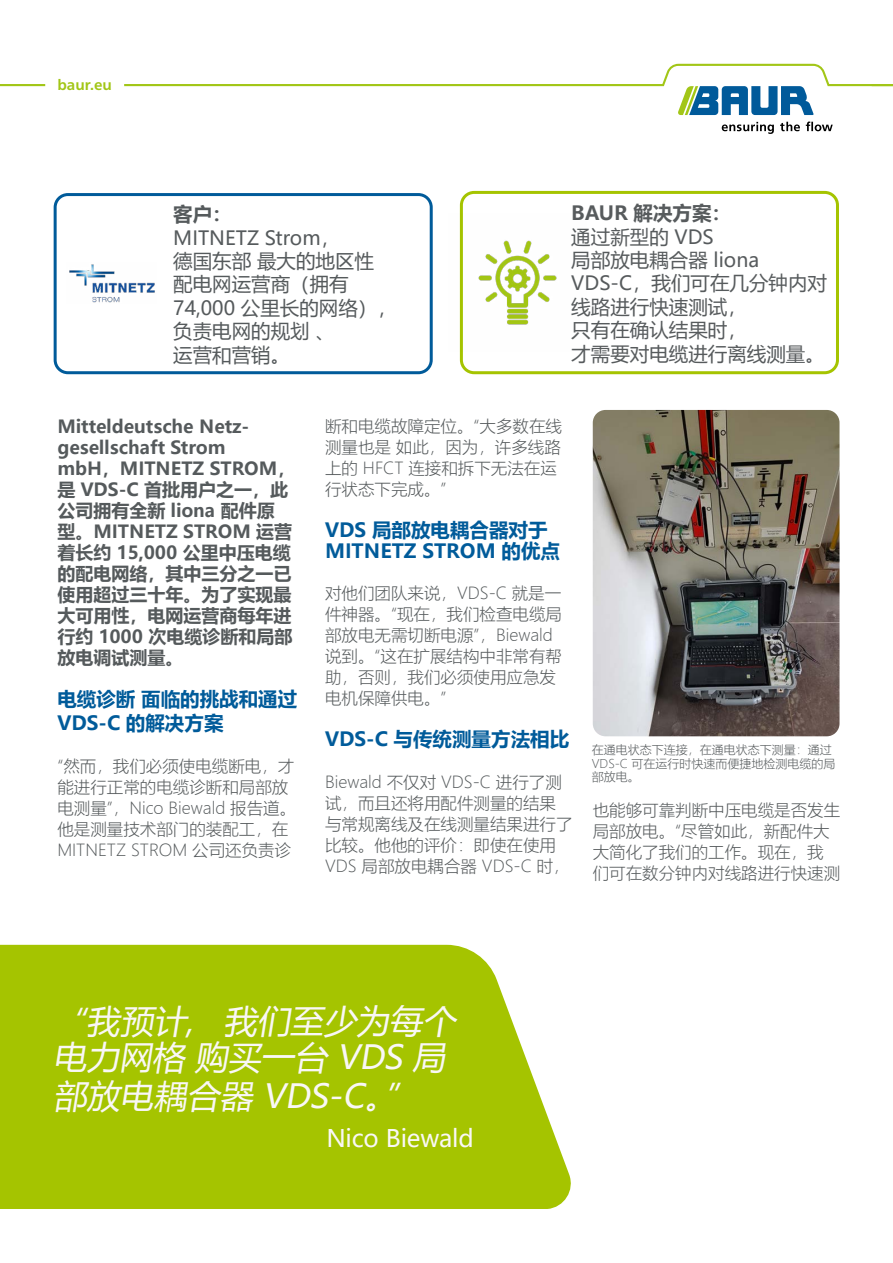
<style>
.page{position:relative;width:893px;height:1263px;background:#fff}
.page>*{position:absolute;margin:0;border:0;box-sizing:border-box;transform-origin:0 0}
.t1{font:italic 33px/36px "Microsoft Ya Hei";color:#f9f7f6}
.t2{font:24px "Microsoft Ya Hei";letter-spacing:-.01em;color:#f9f7f6}
.t3{font:19.5px/23.4px "Microsoft Ya Hei";color:#575b5d}
.t4{font:700 19.5px/23.4px "Microsoft Ya Hei";color:#005b9a}
.t5{font:19.5px/23.4px "Microsoft Ya Hei";color:#555a5c}
.t6{font:700 19.5px "Microsoft Ya Hei";color:#575b5d}
.t7{font:700 19.5px "Microsoft Ya Hei";color:#555a5c}
.t8{font:700 18px/21px "Microsoft Ya Hei";color:#555a5c}
.t9{font:300 16.5px/21px "Microsoft Ya Hei";color:#555a5c}
.t10{font:700 15px "Frutiger Neue LTW1 G";letter-spacing:.005em;color:#a2c617}
.t11{font:300 12px/13.5px "Microsoft Ya Hei";color:#555a5c}
</style>
<div class="page">
<img style="left:593px;top:410px;width:246px;height:326px">
<svg style="left:722px;top:122px;width:52px;height:12px"></svg>
<svg style="left:780px;top:122px;width:20px;height:9px"></svg>
<svg style="left:806px;top:122px;width:27px;height:9px"></svg>
<img style="left:69px;top:264px;width:86px;height:39px">
<div style="left:54px;top:193px;width:379px;height:181px;border:3px solid #005b9a;border-radius:13px"></div>
<div style="left:460px;top:191px;width:379px;height:183px;border:3px solid #a5c400;border-radius:13px"></div>
<img style="left:459px;top:214px;width:98px;height:137px">
<svg style="left:0;top:64px;width:893px;height:51px"></svg>
<svg style="left:0;top:945px;width:571px;height:264px;background:#abc811"></svg>
<p class="t10" style="left:57px;top:74px;width:56px">baur.eu</p>
<p class="t7" style="left:173px;top:201px;width:60px">客户：</p>
<p class="t5" style="left:173px;top:225px;width:225px">MITNETZ Strom，<br>德国东部 最大的地区性配电网运营商（拥有<br>74,000 公里长的网络），负责电网的规划 、<br>运营和营销。</p>
<p class="t6" style="left:571px;top:199px;width:161px">BAUR 解决方案：</p>
<p class="t3" style="left:571px;top:224px;width:257px">通过新型的 VDS<br>局部放电耦合器 liona<br>VDS-C，我们可在几分钟内对线路进行快速测试，<br>只有在确认结果时，<br>才需要对电缆进行离线测量。</p>
<p class="t8" style="left:57px;top:416px;width:239px">Mitteldeutsche Netz&shy;gesellschaft Strom<br>mbH，MITNETZ STROM，是 VDS-C 首批用户之一，此公司拥有全新 liona 配件原型。MITNETZ STROM 运营着长约 15,000 公里中压电缆的配电网络，其中三分之一已使用超过三十年。为了实现最大可用性，电网运营商每年进行约 1000 次电缆诊断和局部放电调试测量。</p>
<p class="t4" style="left:57px;top:687px;width:241px">电缆诊断 面临的挑战和通过<br>VDS-C 的解决方案</p>
<p class="t9" style="left:57px;top:755px;width:240px">“然而，我们必须使电缆断电，才能进行正常的电缆诊断和局部放电测量”，Nico Biewald 报告道。他是测量技术部门的装配工，在<br>MITNETZ STROM 公司还负责诊</p>
<p class="t9" style="left:325px;top:415px;width:238px">断和电缆故障定位。“大多数在线测量也是 如此，因为，许多线路上的 HFCT 连接和拆下无法在运行状态下完成。”</p>
<p class="t4" style="left:325px;top:519px;width:236px;line-height:21px">VDS 局部放电耦合器对于<br>MITNETZ STROM 的优点</p>
<p class="t9" style="left:325px;top:582px;width:238px">对他们团队来说，VDS-C 就是一件神器。“现在，我们检查电缆局部放电无需切断电源”，Biewald说到。“这在扩展结构中非常有帮助，否则，我们必须使用应急发电机保障供电。”</p>
<p class="t4" style="left:325px;top:726px;width:246px">VDS-C 与传统测量方法相比</p>
<p class="t9" style="left:325px;top:771px;width:249px">Biewald 不仅对 VDS-C 进行了测试，而且还将用配件测量的结果与常规离线及在线测量结果进行了比较。他他的评价：即使在使用<br>VDS 局部放电耦合器 VDS-C 时，</p>
<p class="t11" style="left:592px;top:743px;width:245px">在通电状态下连接，在通电状态下测量：通过<br>VDS-C 可在运行时快速而便捷地检测电缆的局部放电。</p>
<p class="t9" style="left:593px;top:799px;width:249px">也能够可靠判断中压电缆是否发生局部放电。“尽管如此，新配件大大简化了我们的工作。现在，我们可在数分钟内对线路进行快速测</p>
<h1 class="t1" style="left:54px;top:1002px;width:410px">“我预计， 我们至少为每个电力网格 购买一台 VDS 局</h1>
<h1 class="t1" style="left:54px;top:1077px;width:372px">部放电耦合器 VDS-C。”</h1>
<h2 class="t2" style="left:326px;top:1122px;width:149px">Nico Biewald</h2>
</div>
